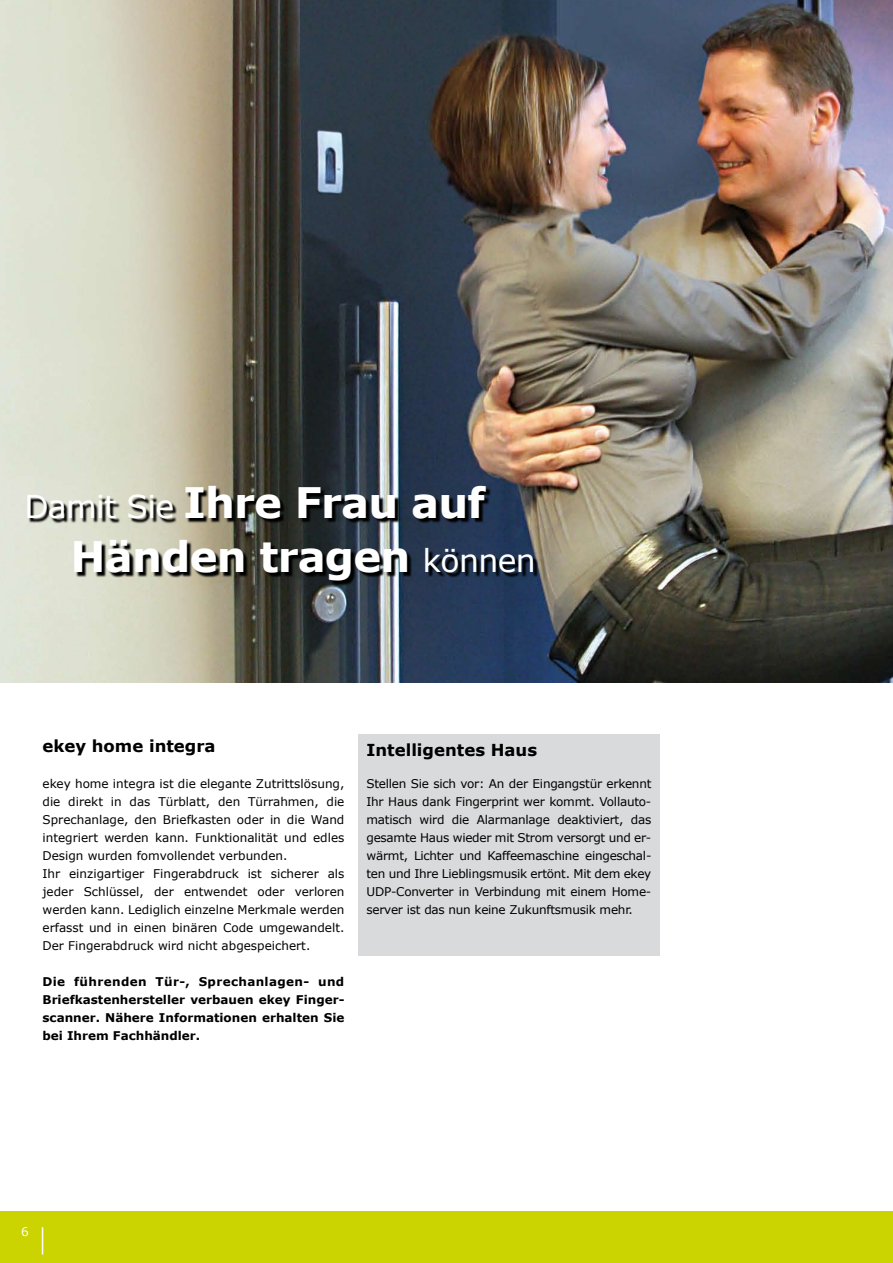
<style>
.page{position:relative;width:893px;height:1263px;background:#fff}
.page>*{position:absolute;margin:0;border:0;box-sizing:border-box;transform-origin:0 0}
.t1{font:700 42px/54px "Verdana";letter-spacing:-.02em;color:#fff}
.t2{font:700 16.5px "Verdana";color:#000}
.t3{font:12px/18px "Verdana";color:#000}
.t4{font:12px/18px "Verdana";letter-spacing:-.02em;color:#000}
.t5{font:700 12px/18px "Verdana";color:#000;text-align:justify}
.t6{font:12px "Verdana";color:#fff}
.s1{font-weight:400;font-size:31.5px}
</style>
<div class="page">
<div style="left:0;top:1212px;width:893px;height:51px;background:#cbd300"></div>
<svg style="left:42px;top:1227px;width:1px;height:27px"></svg>
<img style="left:0;top:0;width:893px;height:683px">
<svg style="left:28px;top:488px;width:510px;height:98px;background:#5c6161"></svg>
<div style="left:358px;top:734px;width:302px;height:222px;background:#d9dadb"></div>
<h1 class="t1" style="left:71px;top:475px;width:467px;text-indent:-46px"><span class="s1">Damit Sie</span> Ihre Frau auf<br>Händen tragen <span class="s1">können</span></h1>
<h2 class="t2" style="left:43px;top:736px;width:175px">ekey home integra</h2>
<p class="t3" style="left:43px;top:775px;width:303px">ekey home integra ist die elegante Zutrittslösung, die direkt in das Türblatt, den Türrahmen, die Sprechanlage, den Briefkasten oder in die Wand integriert werden kann. Funktionalität und edles Design wurden fomvollendet verbunden.<br>Ihr einzigartiger Fingerabdruck ist sicherer als jeder Schlüssel, der entwendet oder verloren werden kann. Lediglich einzelne Merkmale werden erfasst und in einen binären Code umgewandelt.<br>Der Fingerabdruck wird nicht abgespeichert.</p>
<p class="t5" style="left:43px;top:973px;width:303px">Die führenden Tür-, Sprechanlagen- und Briefkastenhersteller verbauen ekey Finger&shy;scanner. Nähere Informationen erhalten Sie bei Ihrem Fachhändler.</p>
<h2 class="t2" style="left:366px;top:739px;width:172px">Intelligentes Haus</h2>
<p class="t4" style="left:366px;top:775px;width:286px">Stellen Sie sich vor: An der Eingangstür erkennt Ihr Haus dank Fingerprint wer kommt. Vollauto&shy;matisch wird die Alarmanlage deaktiviert, das gesamte Haus wieder mit Strom versorgt und er&shy;wärmt, Lichter und Kaffeemaschine eingeschal&shy;ten und Ihre Lieblingsmusik ertönt. Mit dem ekey UDP-Converter in Verbindung mit einem Home&shy;server ist das nun keine Zukunftsmusik mehr.</p>
<p class="t6" style="left:21px;top:1224px;width:9px">6</p>
</div>
